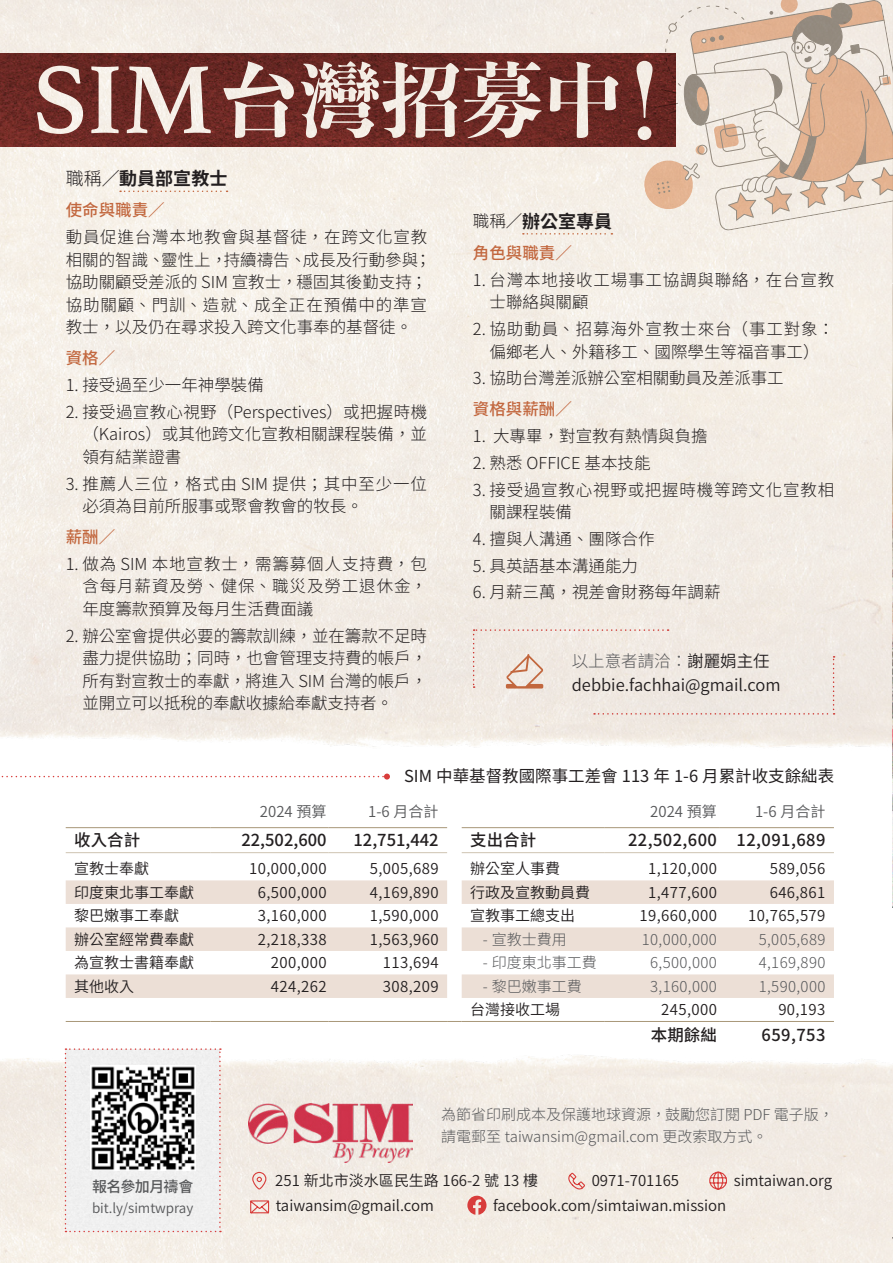
<style>
.page{position:relative;width:893px;height:1263px;background:#fff}
.page>*{position:absolute;margin:0;border:0;box-sizing:border-box;transform-origin:0 0}
.t1{font:800 81px "Toppan Bunkyu Midashi Mincho Std N";color:#fff}
.內文基本{font:700 18px "Noto Sans CJ Ktc";color:#231f20}
.內文基本-2{font:300 16.5px/22.5px "Noto Sans CJ Ktc";color:#231f20;text-align:justify}
.內文基本-3{font:500 16.5px "Noto Sans CJ Ktc";color:#231f20}
.內文基本-4{font:300 16.5px/22.5px "Noto Sans CJ Ktc";letter-spacing:.03em;color:#231f20;text-align:center}
.內文基本-5{font:600 16.5px/24px "Noto Sans CJ Ktc";color:#231f20}
.內文基本-6{font:16.5px "Noto Sans CJ Ktc";color:#231f20}
.內文基本-7{font:300 16.5px/22.5px "Noto Sans CJ Ktc";letter-spacing:.05em;color:#231f20}
.內文基本-8{font:300 16.5px/22.5px "Noto Sans CJ Ktc";letter-spacing:.045em;color:#231f20}
.內文基本-9{font:500 16.5px "Noto Sans CJ Ktc";color:#c2673e}
.內文基本-10{font:600 15px "Noto Sans CJ Ktc";color:#231f20}
.內文基本-11{font:300 15px/22.5px "Noto Sans CJ Ktc";color:#57585a}
.內文基本-12{font:600 15px "Noto Sans CJ Ktc";color:#57585a}
.內文基本-13{font:500 15px "Noto Sans CJ Ktc";letter-spacing:-.045em;color:#57585a}
.內文基本-14{font:600 13.5px "Noto Sans CJ Ktc";letter-spacing:-.005em;color:#57585a}
.s1{font-family:"Athelas";font-weight:700;font-size:101.25px}
.s2{font-size:102.6px}
.s3{font-weight:300}
.s4{font-weight:300;font-size:16.5px}
.s5{font-weight:300;color:#57585a}
</style>
<div class="page">
<img style="left:0;top:1048px;width:893px;height:215px">
<div style="left:65px;top:1048px;width:156px;height:184px;background:#f0f0f0"></div>
<img style="left:892px;top:794px;width:1px;height:112px">
<img style="left:0;top:0;width:893px;height:794px">
<img style="left:90px;top:1065px;width:106px;height:106px">
<img style="left:0;top:54px;width:642px;height:93px">
<svg style="left:120px;top:191px;width:108px;height:1px"></svg>
<svg style="left:523px;top:233px;width:89px;height:2px"></svg>
<svg style="left:0;top:773px;width:390px;height:6px"></svg>
<svg style="left:66px;top:880px;width:768px;height:118px;fill:#ecdfd6"></svg>
<hr style="left:66px;top:827px;width:144px;height:1px;background:#a89778">
<hr style="left:210px;top:827px;width:119px;height:1px;background:#a89778">
<hr style="left:329px;top:827px;width:118px;height:1px;background:#a89778">
<hr style="left:462px;top:827px;width:142px;height:1px;background:#a89778">
<hr style="left:604px;top:827px;width:115px;height:1px;background:#a89778">
<hr style="left:719px;top:827px;width:115px;height:1px;background:#a89778">
<hr style="left:66px;top:1021px;width:144px;height:1px;background:#a89778">
<hr style="left:210px;top:1021px;width:119px;height:1px;background:#a89778">
<hr style="left:329px;top:1021px;width:118px;height:1px;background:#a89778">
<svg style="left:447px;top:1021px;width:15px;height:1px"></svg>
<hr style="left:462px;top:1021px;width:142px;height:1px;background:#a89778">
<hr style="left:604px;top:1021px;width:115px;height:1px;background:#a89778">
<hr style="left:719px;top:1021px;width:115px;height:1px;background:#a89778">
<hr style="left:66px;top:852px;width:144px;height:1px;background:#cec4b1">
<hr style="left:210px;top:852px;width:119px;height:1px;background:#cec4b1">
<hr style="left:329px;top:852px;width:118px;height:1px;background:#cec4b1">
<hr style="left:462px;top:852px;width:142px;height:1px;background:#cec4b1">
<hr style="left:604px;top:852px;width:115px;height:1px;background:#cec4b1">
<hr style="left:719px;top:852px;width:115px;height:1px;background:#cec4b1">
<div style="left:473px;top:629px;width:362px;height:86px;background:#f0e9e2"></div>
<svg style="left:642px;top:0;width:251px;height:231px"></svg>
<img style="left:248px;top:1103px;width:164px;height:59px">
<svg style="left:252px;top:1171px;width:15px;height:19px"></svg>
<svg style="left:566px;top:1172px;width:20px;height:20px"></svg>
<svg style="left:709px;top:1171px;width:19px;height:19px"></svg>
<svg style="left:249px;top:1200px;width:21px;height:14px"></svg>
<svg style="left:467px;top:1196px;width:19px;height:20px"></svg>
<h1 class="t1" style="left:33px;top:37px;width:627px"><span class="s1">SIM</span>台灣招募中<span class="s2">!</span></h1>
<p class="內文基本" style="left:66px;top:169px;width:163px"><span class="s3">職稱／</span>動員部宣教士</p>
<p class="內文基本-9" style="left:66px;top:201px;width:100px">使命與職責／</p>
<p class="內文基本-2" style="left:66px;top:226px;width:367px;text-align:left">動員促進台灣本地教會與基督徒，在跨文化宣教相關的智識、靈性上，持續禱告、成長及行動參與；協助關顧受差派的 SIM 宣教士，穩固其後勤支持；協助關顧、門訓、造就、成全正在預備中的準宣教士，以及仍在尋求投入跨文化事奉的基督徒。</p>
<p class="內文基本-9" style="left:66px;top:349px;width:51px">資格／</p>
<p class="內文基本-2" style="left:66px;top:374px;width:200px">1. 接受過至少一年神學裝備</p>
<p class="內文基本-2" style="left:82px;top:401px;width:346px;text-indent:-17px">2. 接受過宣教心視野（Perspectives）或把握時機（Kairos）或其他跨文化宣教相關課程裝備，並領有結業證書</p>
<p class="內文基本-2" style="left:82px;top:473px;width:346px;text-indent:-17px">3. 推薦人三位，格式由 SIM 提供；其中至少一位必須為目前所服事或聚會教會的牧長。</p>
<p class="內文基本-9" style="left:66px;top:528px;width:51px">薪酬／</p>
<p class="內文基本-2" style="left:82px;top:553px;width:346px;text-indent:-17px">1. 做為 SIM 本地宣教士，需籌募個人支持費，包含每月薪資及勞、健保、職災及勞工退休金，年度籌款預算及每月生活費面議</p>
<p class="內文基本-2" style="left:82px;top:625px;width:346px;text-indent:-17px">2. 辦公室會提供必要的籌款訓練，並在籌款不足時盡力提供協助；同時，也會管理支持費的帳戶，所有對宣教士的奉獻，將進入 SIM 台灣的帳戶，並開立可以抵稅的奉獻收據給奉獻支持者。</p>
<p class="內文基本" style="left:473px;top:211px;width:141px"><span class="s4">職稱／</span>辦公室專員</p>
<p class="內文基本-9" style="left:473px;top:244px;width:100px">角色與職責／</p>
<p class="內文基本-7" style="left:489px;top:269px;width:346px;text-indent:-17px">1. 台灣本地接收工場事工協調與聯絡，在台宣教士聯絡與關顧</p>
<p class="內文基本-4" style="left:473px;top:318px;width:363px">2. 協助動員、招募海外宣教士來台（事工對象：偏鄉老人、外籍移工、國際學生等福音事工）</p>
<p class="內文基本-2" style="left:473px;top:367px;width:312px">3. 協助台灣差派辦公室相關動員及差派事工</p>
<p class="內文基本-9" style="left:473px;top:400px;width:100px">資格與薪酬／</p>
<p class="內文基本-2" style="left:473px;top:425px;width:236px">1. 大專畢，對宣教有熱情與負擔</p>
<p class="內文基本-2" style="left:473px;top:452px;width:179px">2. 熟悉 OFFICE 基本技能</p>
<p class="內文基本-8" style="left:489px;top:479px;width:346px;text-indent:-17px">3. 接受過宣教心視野或把握時機等跨文化宣教相關課程裝備</p>
<p class="內文基本-2" style="left:473px;top:528px;width:183px">4. 擅與人溝通、團隊合作</p>
<p class="內文基本-2" style="left:473px;top:555px;width:167px">5. 具英語基本溝通能力</p>
<p class="內文基本-2" style="left:473px;top:581px;width:249px">6. 月薪三萬，視差會財務每年調薪</p>
<p class="內文基本-5" style="left:572px;top:649px;width:210px"><span class="s5">以上意者請洽：</span>謝麗娟主任debbie.fachhai@gmail.com</p>
<p class="內文基本-6" style="left:404px;top:766px;width:432px">SIM 中華基督教國際事工差會 113 年 1-6 月累計收支餘絀表</p>
<p class="內文基本-12" style="left:260px;top:803px;width:68px">2024 預算</p>
<p class="內文基本-12" style="left:368px;top:803px;width:72px">1-6 月合計</p>
<p class="內文基本-12" style="left:650px;top:803px;width:68px">2024 預算</p>
<p class="內文基本-12" style="left:755px;top:803px;width:72px">1-6 月合計</p>
<p class="內文基本-3" style="left:74px;top:831px;width:68px">收入合計</p>
<p class="內文基本-3" style="left:241px;top:831px;width:87px">22,502,600</p>
<p class="內文基本-3" style="left:354px;top:831px;width:87px">12,751,442</p>
<p class="內文基本-3" style="left:470px;top:831px;width:67px">支出合計</p>
<p class="內文基本-3" style="left:628px;top:831px;width:90px">22,502,600</p>
<p class="內文基本-3" style="left:737px;top:831px;width:90px">12,091,689</p>
<p class="內文基本-10" style="left:74px;top:860px;width:77px">宣教士奉獻</p>
<p class="內文基本-10" style="left:249px;top:860px;width:79px">10,000,000</p>
<p class="內文基本-10" style="left:370px;top:860px;width:70px">5,005,689</p>
<p class="內文基本-10" style="left:470px;top:860px;width:91px">辦公室人事費</p>
<p class="內文基本-10" style="left:648px;top:860px;width:70px">1,120,000</p>
<p class="內文基本-10" style="left:770px;top:860px;width:57px">589,056</p>
<p class="內文基本-10" style="left:74px;top:884px;width:122px">印度東北事工奉獻</p>
<p class="內文基本-10" style="left:258px;top:884px;width:70px">6,500,000</p>
<p class="內文基本-10" style="left:370px;top:884px;width:70px">4,169,890</p>
<p class="內文基本-10" style="left:470px;top:884px;width:121px">行政及宣教動員費</p>
<p class="內文基本-10" style="left:648px;top:884px;width:70px">1,477,600</p>
<p class="內文基本-10" style="left:770px;top:884px;width:57px">646,861</p>
<p class="內文基本-10" style="left:74px;top:907px;width:107px">黎巴嫩事工奉獻</p>
<p class="內文基本-10" style="left:258px;top:907px;width:70px">3,160,000</p>
<p class="內文基本-10" style="left:370px;top:907px;width:70px">1,590,000</p>
<p class="內文基本-10" style="left:470px;top:907px;width:106px">宣教事工總支出</p>
<p class="內文基本-10" style="left:640px;top:907px;width:79px">19,660,000</p>
<p class="內文基本-10" style="left:748px;top:907px;width:79px">10,765,579</p>
<p class="內文基本-10" style="left:74px;top:931px;width:122px">辦公室經常費奉獻</p>
<p class="內文基本-10" style="left:258px;top:931px;width:70px">2,218,338</p>
<p class="內文基本-10" style="left:370px;top:931px;width:70px">1,563,960</p>
<p class="內文基本-11" style="left:483px;top:928px;width:85px">- 宣教士費用</p>
<p class="內文基本-11" style="left:642px;top:928px;width:77px">10,000,000</p>
<p class="內文基本-11" style="left:759px;top:928px;width:68px">5,005,689</p>
<p class="內文基本-10" style="left:74px;top:954px;width:122px">為宣教士書籍奉獻</p>
<p class="內文基本-10" style="left:271px;top:954px;width:57px">200,000</p>
<p class="內文基本-10" style="left:383px;top:954px;width:57px">113,694</p>
<p class="內文基本-11" style="left:483px;top:952px;width:115px">- 印度東北事工費</p>
<p class="內文基本-11" style="left:650px;top:952px;width:68px">6,500,000</p>
<p class="內文基本-11" style="left:759px;top:952px;width:68px">4,169,890</p>
<p class="內文基本-10" style="left:74px;top:978px;width:62px">其他收入</p>
<p class="內文基本-10" style="left:271px;top:978px;width:57px">424,262</p>
<p class="內文基本-10" style="left:383px;top:978px;width:57px">308,209</p>
<p class="內文基本-11" style="left:483px;top:975px;width:100px">- 黎巴嫩事工費</p>
<p class="內文基本-11" style="left:650px;top:975px;width:68px">3,160,000</p>
<p class="內文基本-11" style="left:759px;top:975px;width:68px">1,590,000</p>
<p class="內文基本-10" style="left:470px;top:1001px;width:91px">台灣接收工場</p>
<p class="內文基本-10" style="left:661px;top:1001px;width:57px">245,000</p>
<p class="內文基本-10" style="left:778px;top:1001px;width:49px">90,193</p>
<p class="內文基本-3" style="left:651px;top:1025px;width:67px">本期餘絀</p>
<p class="內文基本-3" style="left:762px;top:1025px;width:65px">659,753</p>
<p class="內文基本-13" style="left:92px;top:1178px;width:103px">報名參加月禱會</p>
<p class="內文基本-14" style="left:92px;top:1200px;width:103px">bit.ly/simtwpray</p>
<p class="內文基本-11" style="left:441px;top:1103px;width:394px">為節省印刷成本及保護地球資源，鼓勵您訂閱 PDF 電子版，請電郵至 taiwansim@gmail.com 更改索取方式。</p>
<p class="內文基本-10" style="left:275px;top:1172px;width:295px">251 新北市淡水區民生路 166-2 號 13 樓　　</p>
<p class="內文基本-10" style="left:592px;top:1172px;width:119px">0971-701165　　</p>
<p class="內文基本-10" style="left:734px;top:1172px;width:130px">simtaiwan.org　　</p>
<p class="內文基本-10" style="left:276px;top:1197px;width:193px">taiwansim@gmail.com 　　</p>
<p class="內文基本-10" style="left:493px;top:1197px;width:235px">facebook.com/simtaiwan.mission</p>
</div>
